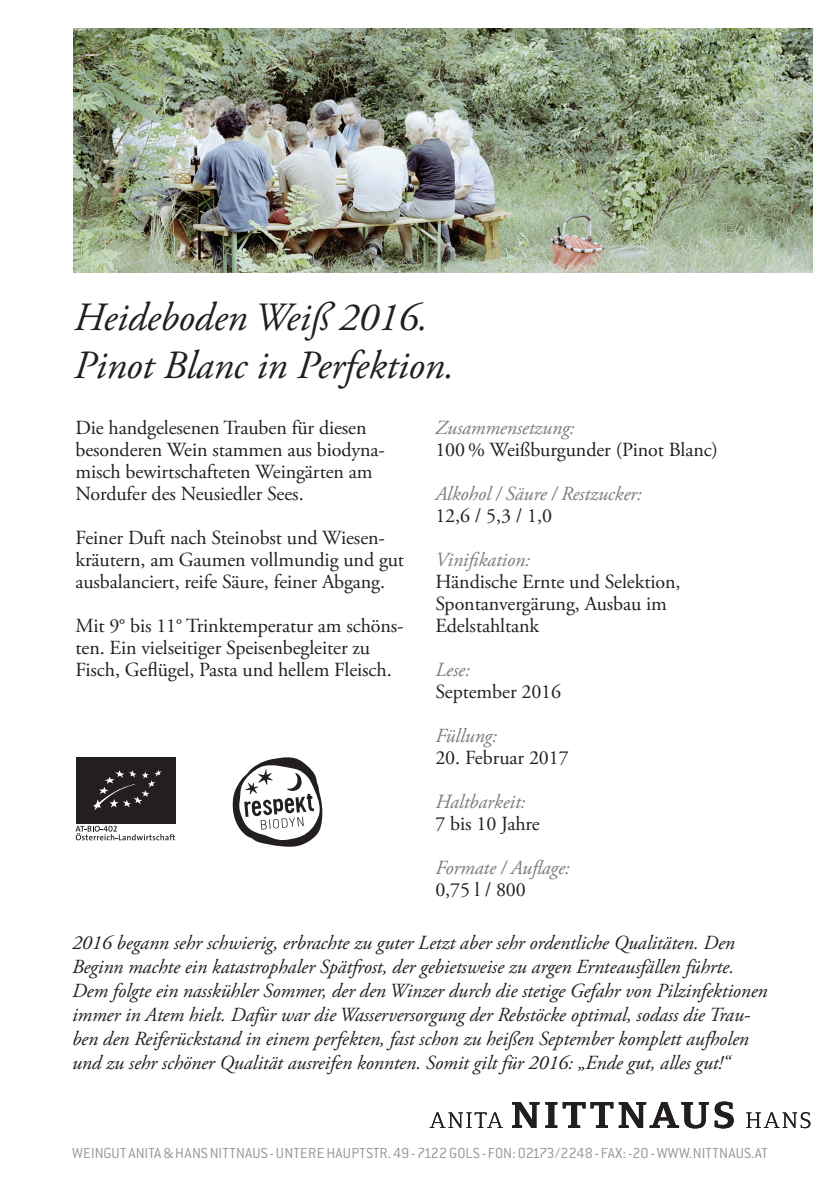
<style>
.page{position:relative;width:840px;height:1191px;background:#fff}
.page>*{position:absolute;margin:0;border:0;box-sizing:border-box;transform-origin:0 0}
.t1{font:italic 40px/48px "Adobe Garamond Pro";letter-spacing:-.005em;color:#231f20}
.t2{font:20px/22px "Adobe Garamond Pro";letter-spacing:-.005em;color:#231f20}
.t3{font:italic 20px/24px "Adobe Garamond Pro";letter-spacing:-.005em;color:#231f20}
.t4{font:italic 20px "Adobe Garamond Pro";letter-spacing:-.005em;color:#7d7a7a}
.t5{font:300 16px "Conduit ITC";color:#939598}
.t6{font:300 16px "Conduit ITC";letter-spacing:.02em;color:#939598}
</style>
<div class="page">
<img style="left:74px;top:28px;width:737px;height:244px">
<svg style="left:429px;top:1112px;width:73px;height:16px"></svg>
<svg style="left:512px;top:1102px;width:27px;height:26px"></svg>
<svg style="left:545px;top:1102px;width:163px;height:26px"></svg>
<svg style="left:714px;top:1101px;width:19px;height:27px"></svg>
<svg style="left:746px;top:1112px;width:63px;height:16px"></svg>
<svg style="left:75px;top:825px;width:100px;height:15px"></svg>
<div style="left:76px;top:757px;width:100px;height:66px;background:#231f20"></div>
<svg style="left:93px;top:770px;width:69px;height:40px"></svg>
<svg style="left:232px;top:757px;width:90px;height:89px"></svg>
<h1 class="t1" style="left:74px;top:294px;width:382px">Heideboden Weiß 2016.<br>Pinot Blanc in Perfektion.</h1>
<p class="t2" style="left:75px;top:417px;width:311px">Die handgelesenen Trauben für diesen besonderen Wein stammen aus biodyna&shy;misch bewirtschafteten Weingärten am Nordufer des Neusiedler Sees.</p>
<p class="t2" style="left:75px;top:527px;width:330px">Feiner Duft nach Steinobst und Wiesen&shy;kräutern, am Gaumen vollmundig und gut ausbalanciert, reife Säure, feiner Abgang.</p>
<p class="t2" style="left:75px;top:615px;width:329px">Mit 9° bis 11° Trinktemperatur am schöns&shy;ten. Ein vielseitiger Speisenbegleiter zu<br>Fisch, Geflügel, Pasta und hellem Fleisch.</p>
<p class="t4" style="left:435px;top:416px;width:141px">Zusammensetzung:</p>
<p class="t2" style="left:435px;top:439px;width:284px">100 % Weißburgunder (Pinot Blanc)</p>
<p class="t4" style="left:435px;top:482px;width:208px">Alkohol / Säure / Restzucker:</p>
<p class="t2" style="left:435px;top:505px;width:118px">12,6 / 5,3 / 1,0</p>
<p class="t4" style="left:435px;top:548px;width:96px">Vinifikation:</p>
<p class="t2" style="left:435px;top:571px;width:246px">Händische Ernte und Selektion,<br>Spontanvergärung, Ausbau im<br>Edelstahltank</p>
<p class="t4" style="left:435px;top:658px;width:36px">Lese:</p>
<p class="t2" style="left:435px;top:681px;width:127px">September 2016</p>
<p class="t4" style="left:435px;top:724px;width:63px">Füllung:</p>
<p class="t2" style="left:435px;top:747px;width:135px">20. Februar 2017</p>
<p class="t4" style="left:435px;top:790px;width:92px">Haltbarkeit:</p>
<p class="t2" style="left:435px;top:813px;width:106px">7 bis 10 Jahre</p>
<p class="t4" style="left:435px;top:856px;width:136px">Formate / Auflage:</p>
<p class="t2" style="left:435px;top:879px;width:92px">0,75 l / 800</p>
<p class="t3" style="left:72px;top:931px;width:696px">2016 begann sehr schwierig, erbrachte zu guter Letzt aber sehr ordentliche Qualitäten. Den Beginn machte ein katastrophaler Spätfrost, der gebietsweise zu argen Ernteausfällen führte.<br>Dem folgte ein nasskühler Sommer, der den Winzer durch die stetige Gefahr von Pilzinfektionen immer in Atem hielt. Dafür war die Wasserversorgung der Rebstöcke optimal, sodass die Trau&shy;ben den Reiferückstand in einem perfekten, fast schon zu heißen September komplett aufholen und zu sehr schöner Qualität ausreifen konnten. Somit gilt für 2016: „Ende gut, alles gut!“</p>
<p class="t6" style="left:72px;top:1144px;width:71px">WEINGUT ANITA</p>
<p class="t5" style="left:163px;top:1144px;width:63px">&amp; HANS NITTNAU</p>
<p class="t5" style="left:261px;top:1144px;width:408px">S - UNTE RE HAU PTSTR. 49 - 7122 GOLS - FON : 02173/2248 - FAX: -20 - WWW</p>
<p class="t5" style="left:689px;top:1144px;width:12px">.NITTNAU</p>
<p class="t5" style="left:743px;top:1144px;width:19px">S.AT</p>
</div>
